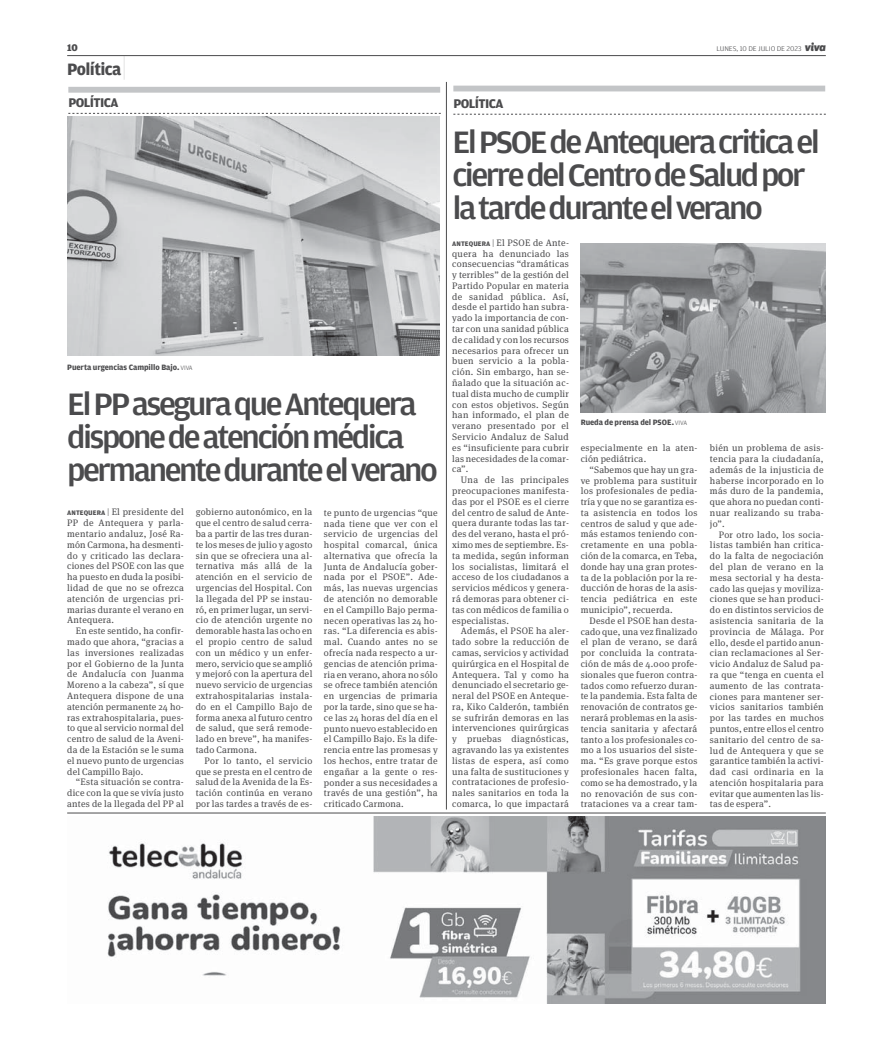
<style>
.page{position:relative;width:893px;height:1050px;background:#fff}
.page>*{position:absolute;margin:0;border:0;box-sizing:border-box;transform-origin:0 0}
.t1{font:500 32.85px/32.8px "Amplitude";letter-spacing:-.07em;color:#4b4b4d;scale:1.05 1}
.t2{font:700 17.55px "Amplitude";letter-spacing:-.035em;color:#4b4b4d}
.t3{font:700 13.35px "Amplitude";letter-spacing:-.045em;color:#4b4b4d}
.t4{font:900 10.35px "Amplitude";color:#4b4b4d}
.t5{font:9.3px/10.8px "Meta Serif OT";letter-spacing:.025em;color:#4b4b4d;text-align:justify}
.t6{font:700 8.25px "Amplitude";letter-spacing:-.005em;color:#4b4b4d}
.t7{font:300 7.2px "Amplitude";letter-spacing:-.01em;color:#4b4b4d;scale:1.1 1}
.s1{font-family:"Apex New";font-weight:800;font-style:italic;font-size:11.25px}
.s2{font-family:"Apex New";font-weight:100;font-size:23.7px}
.s3{font-weight:300;font-size:6.75px}
.s4{font-family:"Amplitude";font-weight:700;font-size:7.05px}
.s5{font-family:"Amplitude";font-weight:300}
</style>
<div class="page">
<hr style="left:67px;top:55px;width:758px;height:1px;background:#4b4b4d">
<img style="left:107px;top:817px;width:718px;height:186px">
<hr style="left:67px;top:813px;width:758px;height:1px;background:#4b4b4d">
<div style="left:68px;top:87px;width:372px;height:6px;background:#c3c5c7"></div>
<svg style="left:68px;top:113px;width:373px;height:1px"></svg>
<img style="left:67px;top:117px;width:373px;height:238px">
<div style="left:453px;top:86px;width:372px;height:5px;background:#c3c5c7"></div>
<svg style="left:453px;top:114px;width:372px;height:1px"></svg>
<img style="left:580px;top:243px;width:245px;height:169px">
<hr style="left:446px;top:82px;width:1px;height:728px;background:#4b4b4d">
<p class="t4" style="left:67px;top:42px;width:12px">10</p>
<p class="t7" style="left:716px;top:47px;width:101px">LUNES, 10 DE JULIO DE 2023 <span class="s1">viva</span></p>
<h2 class="t2" style="left:67px;top:63px;width:60px">Política <span class="s2">|</span></h2>
<h3 class="t3" style="left:68px;top:95px;width:52px">POLÍTICA</h3>
<p class="t6" style="left:67px;top:362px;width:127px">Puerta urgencias Campillo Bajo. <span class="s3">VIVA</span></p>
<h1 class="t1" style="left:67px;top:390px;width:355px">El PP asegura que Antequera dispone de atención médica permanente durante el verano</h1>
<p class="t5" style="left:67px;top:507px;width:118px"><span class="s4">ANTEQUERA</span> <span class="s5">|</span> El presidente del PP de Antequera y parla&shy;mentario andaluz, José Ra&shy;món Carmona, ha desmenti&shy;do y criticado las declara&shy;ciones del PSOE con las que ha puesto en duda la posibi&shy;lidad de que no se ofrezca atención de urgencias pri&shy;marias durante el verano en Antequera.</p>
<p class="t5" style="left:67px;top:626px;width:118px;text-indent:9px">En este sentido, ha confir&shy;mado que ahora, “gracias a las inversiones realizadas por el Gobierno de la Junta de Andalucía con Juanma Moreno a la cabeza”, sí que Antequera dispone de una atención permanente 24 ho&shy;ras extrahospitalaria, pues&shy;to que al servicio normal del centro de salud de la Aveni&shy;da de la Estación se le suma el nuevo punto de urgencias del Campillo Bajo.</p>
<p class="t5" style="left:67px;top:777px;width:118px;text-indent:9px">“Esta situación se contra&shy;dice con la que se vivía justo antes de la llegada del PP al</p>
<p class="t5" style="left:196px;top:507px;width:118px">gobierno autonómico, en la que el centro de salud cerra&shy;ba a partir de las tres duran&shy;te los meses de julio y agosto sin que se ofreciera una al&shy;ternativa más allá de la atención en el servicio de urgencias del Hospital. Con la llegada del PP se instau&shy;ró, en primer lugar, un servi&shy;cio de atención urgente no demorable hasta las ocho en el propio centro de salud con un médico y un enfer&shy;mero, servicio que se amplió y mejoró con la apertura del nuevo servicio de urgencias extrahospitalarias instala&shy;do en el Campillo Bajo de forma anexa al futuro centro de salud, que será remode&shy;lado en breve”, ha manifes&shy;tado Carmona.</p>
<p class="t5" style="left:196px;top:756px;width:118px;text-indent:9px">Por lo tanto, el servicio que se presta en el centro de salud de la Avenida de la Es&shy;tación continúa en verano por las tardes a través de es-</p>
<p class="t5" style="left:324px;top:508px;width:115px">te punto de urgencias “que nada tiene que ver con el servicio de urgencias del hospital comarcal, única alternativa que ofrecía la Junta de Andalucía gober&shy;nada por el PSOE”. Ade&shy;más, las nuevas urgencias de atención no demorable en el Campillo Bajo perma&shy;necen operativas las 24 ho&shy;ras. “La diferencia es abis&shy;mal. Cuando antes no se ofrecía nada respecto a ur&shy;gencias de atención prima&shy;ria en verano, ahora no sólo se ofrece también atención en urgencias de primaria por la tarde, sino que se ha&shy;ce las 24 horas del día en el punto nuevo establecido en el Campillo Bajo. Es la dife&shy;rencia entre las promesas y los hechos, entre tratar de engañar a la gente o res&shy;ponder a sus necesidades a través de una gestión”, ha criticado Carmona.</p>
<h3 class="t3" style="left:453px;top:96px;width:52px">POLÍTICA</h3>
<h1 class="t1" style="left:452px;top:128px;width:352px">El PSOE de Antequera critica el cierre del Centro de Salud por la tarde durante el verano</h1>
<p class="t5" style="left:452px;top:238px;width:118px"><span class="s4">ANTEQUERA</span> <span class="s5">|</span> El PSOE de Ante&shy;quera ha denunciado las consecuencias “dramáticas y terribles” de la gestión del Partido Popular en materia de sanidad pública. Así, desde el partido han subra&shy;yado la importancia de con&shy;tar con una sanidad pública de calidad y con los recursos necesarios para ofrecer un buen servicio a la pobla&shy;ción. Sin embargo, han se&shy;ñalado que la situación ac&shy;tual dista mucho de cumplir con estos objetivos. Según han informado, el plan de verano presentado por el Servicio Andaluz de Salud es “insuficiente para cubrir las necesidades de la comar&shy;ca”.</p>
<p class="t5" style="left:452px;top:475px;width:118px;text-indent:9px">Una de las principales preocupaciones manifesta&shy;das por el PSOE es el cierre del centro de salud de Ante&shy;quera durante todas las tar&shy;des del verano, hasta el pró&shy;ximo mes de septiembre. Es&shy;ta medida, según informan los socialistas, limitará el acceso de los ciudadanos a servicios médicos y genera&shy;rá demoras para obtener ci&shy;tas con médicos de familia o especialistas.</p>
<p class="t5" style="left:452px;top:626px;width:118px;text-indent:9px">Además, el PSOE ha aler&shy;tado sobre la reducción de camas, servicios y actividad quirúrgica en el Hospital de Antequera. Tal y como ha denunciado el secretario ge&shy;neral del PSOE en Anteque&shy;ra, Kiko Calderón, también se sufrirán demoras en las intervenciones quirúrgicas y pruebas diagnósticas, agravando las ya existentes listas de espera, así como una falta de sustituciones y contrataciones de profesio&shy;nales sanitarios en toda la comarca, lo que impactará</p>
<p class="t6" style="left:580px;top:419px;width:108px">Rueda de prensa del PSOE. <span class="s3">VIVA</span></p>
<p class="t5" style="left:580px;top:443px;width:118px">especialmente en la aten&shy;ción pediátrica.</p>
<p class="t5" style="left:580px;top:465px;width:118px;text-indent:9px">“Sabemos que hay un gra&shy;ve problema para sustituir los profesionales de pedia&shy;tría y que no se garantiza es&shy;ta asistencia en todos los centros de salud y que ade&shy;más estamos teniendo con&shy;cretamente en una pobla&shy;ción de la comarca, en Teba, donde hay una gran protes&shy;ta de la población por la re&shy;ducción de horas de la asis&shy;tencia pediátrica en este municipio”, recuerda.</p>
<p class="t5" style="left:580px;top:616px;width:118px;text-indent:9px">Desde el PSOE han desta&shy;cado que, una vez finalizado el plan de verano, se dará por concluida la contrata&shy;ción de más de 4.000 profe&shy;sionales que fueron contra&shy;tados como refuerzo duran&shy;te la pandemia. Esta falta de renovación de contratos ge&shy;nerará problemas en la asis&shy;tencia sanitaria y afectará tanto a los profesionales co&shy;mo a los usuarios del siste&shy;ma. “Es grave porque estos profesionales hacen falta, como se ha demostrado, y la no renovación de sus con&shy;trataciones va a crear tam-</p>
<p class="t5" style="left:710px;top:443px;width:115px">bién un problema de asis&shy;tencia para la ciudadanía, además de la injusticia de haberse incorporado en lo más duro de la pandemia, que ahora no puedan conti&shy;nuar realizando su traba&shy;jo”.</p>
<p class="t5" style="left:710px;top:529px;width:115px;text-indent:9px">Por otro lado, los socia&shy;listas también han critica&shy;do la falta de negociación del plan de verano en la mesa sectorial y ha desta&shy;cado las quejas y moviliza&shy;ciones que se han produci&shy;do en distintos servicios de asistencia sanitaria de la provincia de Málaga. Por ello, desde el partido anun&shy;cian reclamaciones al Ser&shy;vicio Andaluz de Salud pa&shy;ra que “tenga en cuenta el aumento de las contrata&shy;ciones para mantener ser&shy;vicios sanitarios también por las tardes en muchos puntos, entre ellos el centro sanitario del centro de sa&shy;lud de Antequera y que se garantice también la activi&shy;dad casi ordinaria en la atención hospitalaria para evitar que aumenten las lis&shy;tas de espera”.</p>
</div>
